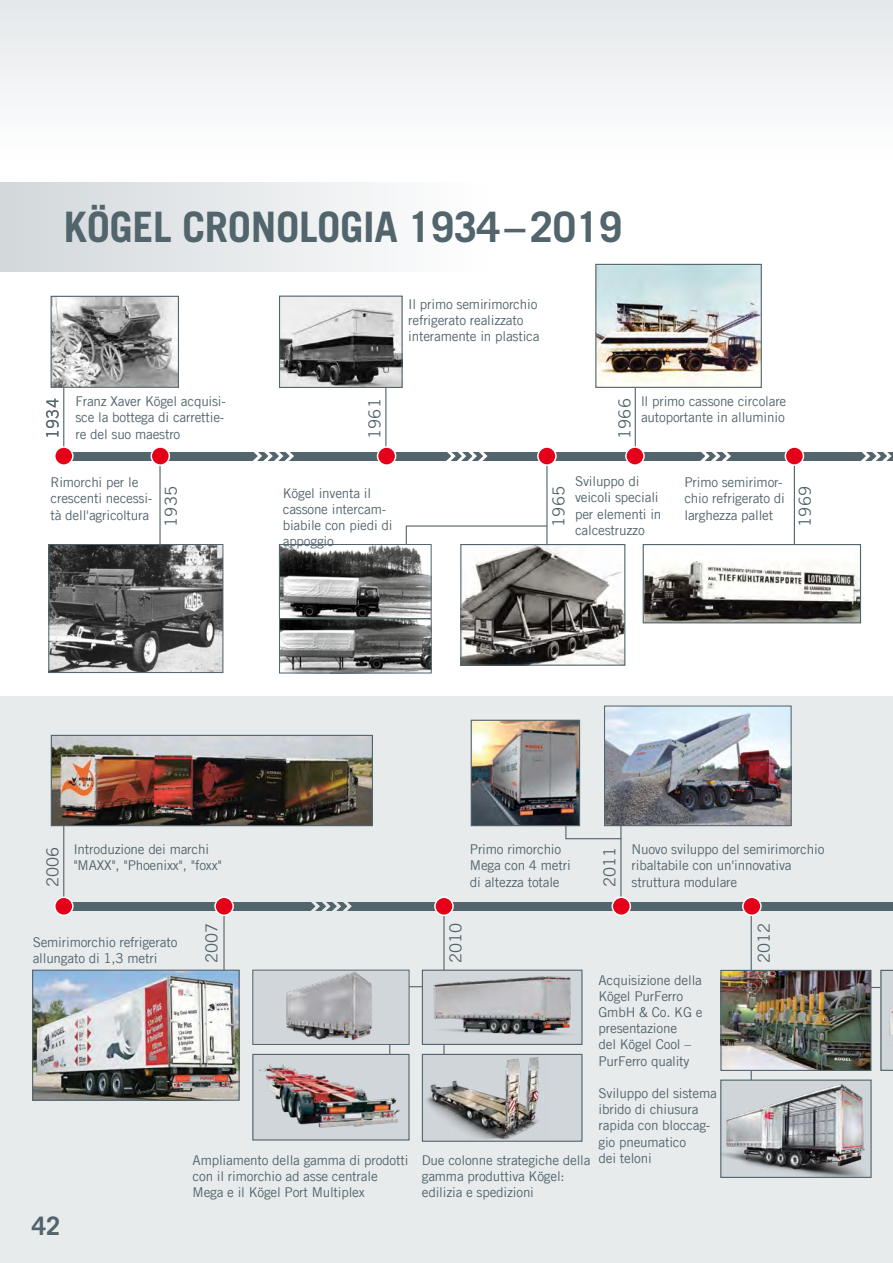
<style>
.page{position:relative;width:893px;height:1263px;background:#fff}
.page>*{position:absolute;margin:0;border:0;box-sizing:border-box;transform-origin:0 0}
.t1{font:700 42px "Trade Gothic LT Com";letter-spacing:-.01em;color:#52646c}
.t2{font:700 25.5px "Trade Gothic LT Com";color:#52646c}
.t3{font:16.5px "Trade Gothic LT Com";color:#52646c}
.t4{font:13.5px/16.2px "Trade Gothic LT Com";letter-spacing:-.015em;color:#52646c}
</style>
<div class="page">
<div style="left:0;top:696px;width:893px;height:567px;background:#e8ebec"></div>
<svg style="left:0;top:0;width:893px;height:439px"></svg>
<div style="left:64px;top:452px;width:829px;height:8px;background:#52646c"></div>
<hr style="left:389px;top:1028px;width:1px;height:43px;background:#52646c">
<hr style="left:832px;top:987px;width:61px;height:1px;background:#52646c">
<hr style="left:751px;top:905px;width:1px;height:188px;background:#52646c">
<svg style="left:565px;top:814px;width:58px;height:26px"></svg>
<hr style="left:620px;top:808px;width:1px;height:98px;background:#52646c">
<hr style="left:443px;top:905px;width:2px;height:188px;background:#52646c">
<hr style="left:223px;top:906px;width:2px;height:98px;background:#52646c">
<hr style="left:63px;top:790px;width:1px;height:114px;background:#52646c">
<hr style="left:794px;top:455px;width:1px;height:98px;background:#52646c">
<hr style="left:635px;top:388px;width:1px;height:68px;background:#52646c">
<hr style="left:546px;top:455px;width:2px;height:98px;background:#52646c">
<hr style="left:385px;top:388px;width:1px;height:68px;background:#52646c">
<hr style="left:159px;top:455px;width:2px;height:98px;background:#52646c">
<hr style="left:63px;top:388px;width:1px;height:68px;background:#52646c">
<div style="left:0;top:182px;width:652px;height:89px;background:linear-gradient(to right,#d4dadd,#fff)"></div>
<div style="left:55px;top:447px;width:18px;height:18px;background:#e30018;border-radius:50%"></div>
<div style="left:54px;top:446px;width:20px;height:20px;border:2px solid #fff;border-radius:50%"></div>
<div style="left:151px;top:447px;width:18px;height:18px;background:#e30018;border-radius:50%"></div>
<div style="left:151px;top:446px;width:19px;height:20px;border:2px solid #fff;border-radius:50%"></div>
<div style="left:378px;top:447px;width:18px;height:18px;background:#e30018;border-radius:50%"></div>
<div style="left:377px;top:446px;width:19px;height:20px;border:2px solid #fff;border-radius:50%"></div>
<div style="left:538px;top:447px;width:18px;height:18px;background:#e30018;border-radius:50%"></div>
<div style="left:537px;top:446px;width:20px;height:20px;border:2px solid #fff;border-radius:50%"></div>
<div style="left:626px;top:447px;width:18px;height:18px;background:#e30018;border-radius:50%"></div>
<div style="left:625px;top:446px;width:20px;height:20px;border:2px solid #fff;border-radius:50%"></div>
<div style="left:785px;top:447px;width:18px;height:18px;background:#e30018;border-radius:50%"></div>
<div style="left:785px;top:446px;width:19px;height:20px;border:2px solid #fff;border-radius:50%"></div>
<svg style="left:50px;top:295px;width:130px;height:93px;background:#a0a1a1"></svg>
<img style="left:50px;top:546px;width:171px;height:125px">
<div style="left:48px;top:544px;width:175px;height:129px;border:1px solid #52646c"></div>
<img style="left:281px;top:298px;width:120px;height:88px">
<div style="left:279px;top:296px;width:124px;height:92px;border:1px solid #52646c"></div>
<img style="left:462px;top:546px;width:161px;height:118px">
<div style="left:460px;top:544px;width:165px;height:122px;border:1px solid #52646c"></div>
<img style="left:281px;top:546px;width:149px;height:125px">
<div style="left:279px;top:618px;width:153px;height:55px;border:1px solid #52646c"></div>
<div style="left:279px;top:544px;width:153px;height:75px;border:1px solid #52646c"></div>
<svg style="left:405px;top:525px;width:143px;height:21px"></svg>
<img style="left:597px;top:266px;width:163px;height:120px">
<div style="left:595px;top:264px;width:167px;height:124px;border:1px solid #52646c"></div>
<img style="left:645px;top:546px;width:214px;height:75px">
<div style="left:643px;top:544px;width:218px;height:79px;border:1px solid #52646c"></div>
<img style="left:53px;top:737px;width:318px;height:87px">
<div style="left:51px;top:735px;width:322px;height:91px;border:1px solid #52646c"></div>
<img style="left:34px;top:972px;width:204px;height:127px">
<div style="left:32px;top:970px;width:208px;height:131px;border:1px solid #52646c"></div>
<hr style="left:374px;top:986px;width:70px;height:1px;background:#52646c">
<img style="left:424px;top:972px;width:156px;height:71px">
<div style="left:422px;top:970px;width:160px;height:75px;border:1px solid #52646c"></div>
<div style="left:422px;top:1054px;width:160px;height:87px;background:#d1d6da"></div>
<img style="left:426px;top:1057px;width:114px;height:83px">
<div style="left:422px;top:1054px;width:160px;height:88px;border:1px solid #52646c"></div>
<img style="left:254px;top:1056px;width:154px;height:82px">
<div style="left:252px;top:1054px;width:158px;height:86px;border:1px solid #52646c"></div>
<div style="left:253px;top:970px;width:156px;height:74px;background:#d1d6da"></div>
<img style="left:286px;top:972px;width:86px;height:69px">
<div style="left:252px;top:970px;width:158px;height:75px;border:1px solid #52646c"></div>
<img style="left:606px;top:707px;width:184px;height:117px">
<div style="left:604px;top:705px;width:188px;height:121px;border:1px solid #52646c"></div>
<img style="left:473px;top:722px;width:105px;height:102px">
<div style="left:471px;top:720px;width:109px;height:106px;border:1px solid #52646c"></div>
<img style="left:722px;top:1081px;width:148px;height:95px">
<div style="left:720px;top:1079px;width:152px;height:99px;border:1px solid #52646c"></div>
<svg style="left:880px;top:970px;width:13px;height:101px"></svg>
<img style="left:722px;top:972px;width:147px;height:97px">
<div style="left:720px;top:970px;width:151px;height:101px;border:1px solid #52646c"></div>
<div style="left:64px;top:902px;width:829px;height:9px;background:#52646c"></div>
<div style="left:55px;top:897px;width:18px;height:18px;background:#e30018;border-radius:50%"></div>
<div style="left:54px;top:896px;width:20px;height:20px;border:2px solid #fff;border-radius:50%"></div>
<div style="left:215px;top:897px;width:18px;height:18px;background:#e30018;border-radius:50%"></div>
<div style="left:214px;top:896px;width:20px;height:20px;border:2px solid #fff;border-radius:50%"></div>
<div style="left:435px;top:897px;width:18px;height:18px;background:#e30018;border-radius:50%"></div>
<div style="left:434px;top:896px;width:20px;height:20px;border:2px solid #fff;border-radius:50%"></div>
<div style="left:612px;top:897px;width:18px;height:18px;background:#e30018;border-radius:50%"></div>
<div style="left:611px;top:896px;width:20px;height:20px;border:2px solid #fff;border-radius:50%"></div>
<div style="left:743px;top:897px;width:18px;height:18px;background:#e30018;border-radius:50%"></div>
<div style="left:742px;top:896px;width:20px;height:20px;border:2px solid #fff;border-radius:50%"></div>
<svg style="left:311px;top:902px;width:41px;height:9px"></svg>
<svg style="left:249px;top:452px;width:47px;height:9px"></svg>
<svg style="left:443px;top:452px;width:47px;height:9px"></svg>
<svg style="left:697px;top:452px;width:36px;height:9px"></svg>
<svg style="left:857px;top:452px;width:36px;height:9px"></svg>
<h1 class="t1" style="left:64px;top:201px;width:560px">KÖGEL CRONOLOGIA 1934–2019</h1>
<p class="t3" style="left:43px;top:439px;width:42px;rotate:-90deg">1934</p>
<p class="t4" style="left:75px;top:393px;width:152px">Franz Xaver Kögel acquisi&shy;sce la bottega di carrettie-</p>
<p class="t4" style="left:75px;top:425px;width:106px">re del suo maestro</p>
<p class="t4" style="left:51px;top:474px;width:103px">Rimorchi per le crescenti necessi&shy;tà dell'agricoltura</p>
<p class="t3" style="left:161px;top:527px;width:42px;rotate:-90deg">1935</p>
<p class="t4" style="left:408px;top:295px;width:133px">Il primo semirimorchio refrigerato realizzato interamente in plastica</p>
<p class="t3" style="left:365px;top:439px;width:42px;rotate:-90deg">1961</p>
<p class="t4" style="left:283px;top:485px;width:111px">Kögel inventa il cassone intercam&shy;biabile con piedi di appoggio</p>
<p class="t3" style="left:615px;top:439px;width:42px;rotate:-90deg">1966</p>
<p class="t4" style="left:641px;top:393px;width:147px">ll primo cassone circolare autoportante in alluminio</p>
<p class="t3" style="left:549px;top:527px;width:42px;rotate:-90deg">1965</p>
<p class="t4" style="left:575px;top:473px;width:88px">Sviluppo di veicoli speciali per elementi in calcestruzzo</p>
<p class="t4" style="left:684px;top:474px;width:102px">Primo semirimor&shy;chio refrigerato di larghezza pallet</p>
<p class="t3" style="left:795px;top:527px;width:42px;rotate:-90deg">1969</p>
<p class="t3" style="left:43px;top:887px;width:42px;rotate:-90deg">2006</p>
<p class="t4" style="left:73px;top:841px;width:150px">Introduzione dei marchi "MAXX", "Phoenixx", "foxx"</p>
<p class="t3" style="left:202px;top:963px;width:42px;rotate:-90deg">2007</p>
<p class="t4" style="left:33px;top:934px;width:146px">Semirimorchio refrigerato allungato di 1,3 metri</p>
<p class="t4" style="left:470px;top:841px;width:102px">Primo rimorchio<br>Mega con 4 metri di altezza totale</p>
<p class="t3" style="left:446px;top:963px;width:42px;rotate:-90deg">2010</p>
<p class="t3" style="left:600px;top:887px;width:42px;rotate:-90deg">2011</p>
<p class="t4" style="left:632px;top:841px;width:194px">Nuovo sviluppo del semirimorchio ribaltabile con un'innovativa struttura modulare</p>
<p class="t3" style="left:754px;top:963px;width:42px;rotate:-90deg">2012</p>
<h2 class="t2" style="left:32px;top:1210px;width:30px">42</h2>
<p class="t4" style="left:193px;top:1152px;width:217px">Ampliamento della gamma di prodotti con il rimorchio ad asse centrale<br>Mega e il Kögel Port Multiplex</p>
<p class="t4" style="left:422px;top:1152px;width:170px">Due colonne strategiche della gamma produttiva Kögel: edilizia e spedizioni</p>
<p class="t4" style="left:598px;top:971px;width:106px">Acquisizione della<br>Kögel PurFerro<br>GmbH &amp; Co. KG e presentazione<br>del Kögel Cool –<br>PurFerro quality</p>
<p class="t4" style="left:598px;top:1085px;width:120px">Sviluppo del sistema ibrido di chiusura rapida con bloccag&shy;gio pneumatico<br>dei teloni</p>
</div>
